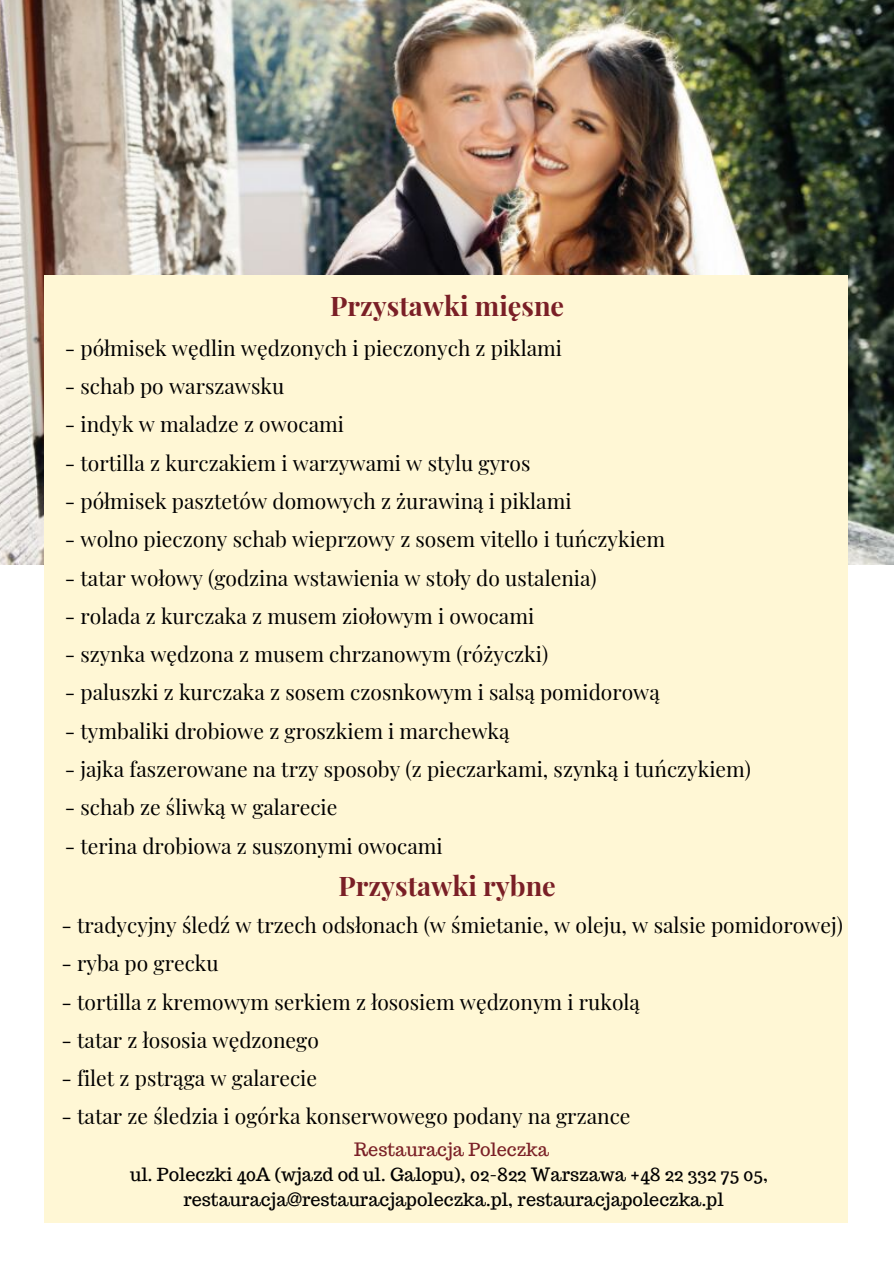
<style>
.page{position:relative;width:894px;height:1264px;background:#fff}
.page>*{position:absolute;margin:0;border:0;box-sizing:border-box;transform-origin:0 0}
.t1{font:700 27px "Playfair Display";color:#7a1f26}
.t2{font:21px "Playfair Display";color:#000}
.t3{font:18px/24.8px "Trocchi";color:#000;text-align:center}
.t4{font:18px "Trocchi";color:#7a1f26}
</style>
<div class="page">
<img style="left:0;top:0;width:893px;height:564px">
<div style="left:44px;top:275px;width:803px;height:947px;background:#fff7d5"></div>
<p class="t1" style="left:330px;top:286px;width:235px">Przystawki mięsne</p>
<p class="t2" style="left:65px;top:333px;width:498px">- półmisek wędlin wędzonych i pieczonych z piklami</p>
<p class="t2" style="left:65px;top:371px;width:221px">- schab po warszawsku</p>
<p class="t2" style="left:65px;top:409px;width:280px">- indyk w maladze z owocami</p>
<p class="t2" style="left:65px;top:448px;width:467px">- tortilla z kurczakiem i warzywami w stylu gyros</p>
<p class="t2" style="left:65px;top:486px;width:508px">- półmisek pasztetów domowych z żurawiną i piklami</p>
<p class="t2" style="left:65px;top:524px;width:601px">- wolno pieczony schab wieprzowy z sosem vitello i tuńczykiem</p>
<p class="t2" style="left:65px;top:562px;width:533px">- tatar wołowy (godzina wstawienia w stoły do ustalenia)</p>
<p class="t2" style="left:65px;top:601px;width:471px">- rolada z kurczaka z musem ziołowym i owocami</p>
<p class="t2" style="left:65px;top:639px;width:484px">- szynka wędzona z musem chrzanowym (różyczki)</p>
<p class="t2" style="left:65px;top:677px;width:596px">- paluszki z kurczaka z sosem czosnkowym i salsą pomidorową</p>
<p class="t2" style="left:65px;top:716px;width:446px">- tymbaliki drobiowe z groszkiem i marchewką</p>
<p class="t2" style="left:65px;top:754px;width:687px">- jajka faszerowane na trzy sposoby (z pieczarkami, szynką i tuńczykiem)</p>
<p class="t2" style="left:65px;top:792px;width:274px">- schab ze śliwką w galarecie</p>
<p class="t2" style="left:65px;top:830px;width:379px">- terina drobiowa z suszonymi owocami</p>
<p class="t1" style="left:338px;top:866px;width:219px">Przystawki rybne</p>
<p class="t2" style="left:61px;top:910px;width:782px">- tradycyjny śledź w trzech odsłonach (w śmietanie, w oleju, w salsie pomidorowej)</p>
<p class="t2" style="left:61px;top:948px;width:159px">- ryba po grecku</p>
<p class="t2" style="left:61px;top:986px;width:580px">- tortilla z kremowym serkiem z łososiem wędzonym i rukolą</p>
<p class="t2" style="left:61px;top:1025px;width:259px">- tatar z łososia wędzonego</p>
<p class="t2" style="left:61px;top:1063px;width:257px">- filet z pstrąga w galarecie</p>
<p class="t2" style="left:61px;top:1101px;width:570px">- tatar ze śledzia i ogórka konserwowego podany na grzance</p>
<p class="t4" style="left:354px;top:1137px;width:196px">Restauracja Poleczka</p>
<p class="t3" style="left:130px;top:1161px;width:639px">ul. Poleczki 40A (wjazd od ul. Galopu), 02-822 Warszawa +48 22 332 75 05, restauracja@restauracjapoleczka.pl, restauracjapoleczka.pl</p>
</div>
